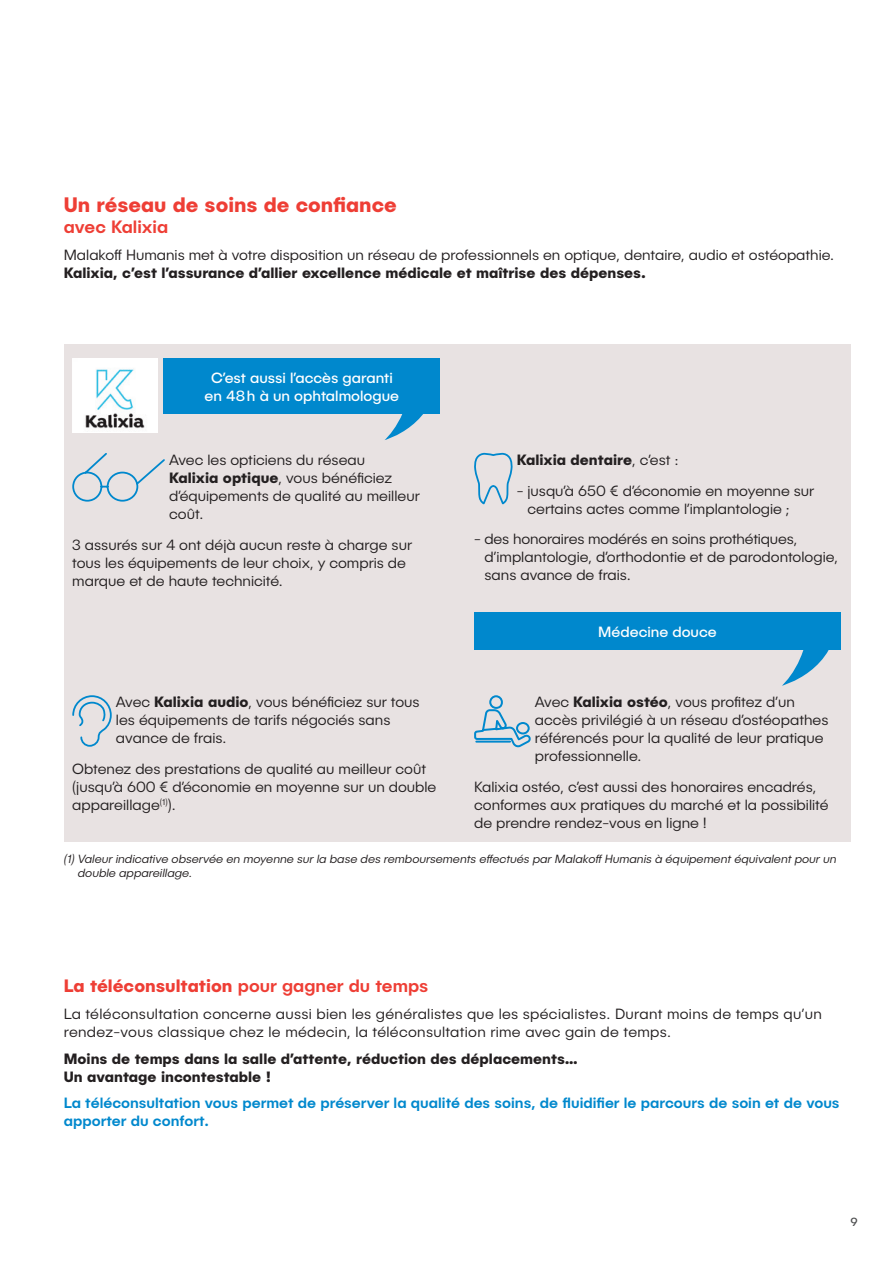
<style>
.page{position:relative;width:893px;height:1263px;background:#fff}
.page>*{position:absolute;margin:0;border:0;box-sizing:border-box;transform-origin:0 0}
.t1{font:700 21px "Publica Sans";color:#ee3e35}
.t2{font:700 18px "Publica Sans";color:#ee3e35}
.t3{font:500 18px "Publica Sans";color:#ee3e35}
.t4{font:300 15px/18px "Publica Sans";color:#231f20}
.t5{font:700 15px/18px "Publica Sans";color:#231f20}
.t6{font:300 15px/18px "Publica Sans";letter-spacing:.02em;color:#231f20}
.t7{font:500 15px/18px "Publica Sans";color:#0088cd}
.t8{font:15px/18px "Publica Sans";color:#fff;text-align:center}
.t9{font:italic 300 12px/14.4px "Publica Sans";color:#231f20}
.t10{font:12px "Publica Sans";color:#4b4c4d}
.s1{font-weight:700}
.s2{font-weight:300}
.s3{font-family:"Minion Pro";font-weight:400}
.s4{font-weight:500}
</style>
<div class="page">
<div style="left:64px;top:344px;width:786px;height:498px;background:#e8e2e2"></div>
<img style="left:72px;top:358px;width:85px;height:74px">
<svg style="left:385px;top:414px;width:38px;height:26px"></svg>
<div style="left:164px;top:358px;width:276px;height:56px;background:#0088cd"></div>
<svg style="left:782px;top:650px;width:47px;height:36px"></svg>
<div style="left:474px;top:613px;width:367px;height:37px;background:#0088cd"></div>
<svg style="left:72px;top:453px;width:93px;height:49px"></svg>
<svg style="left:474px;top:452px;width:39px;height:53px"></svg>
<svg style="left:72px;top:695px;width:40px;height:52px"></svg>
<svg style="left:474px;top:695px;width:57px;height:53px"></svg>
<h1 class="t1" style="left:64px;top:191px;width:334px">Un réseau de soins de confiance</h1>
<p class="t3" style="left:64px;top:216px;width:106px">avec Kalixia</p>
<p class="t4" style="left:64px;top:245px;width:772px">Malakoff Humanis met à votre disposition un réseau de professionnels en optique, dentaire, audio et ostéopathie.</p>
<p class="t5" style="left:64px;top:263px;width:584px">Kalixia, c’est l’assurance d’allier excellence médicale et maîtrise des dépenses.</p>
<p class="t8" style="left:205px;top:368px;width:196px">C’est aussi l’accès garanti en 48h à un ophtalmologue</p>
<p class="t4" style="left:169px;top:450px;width:252px">Avec les opticiens du réseau<br><span class="s1">Kalixia optique</span>, vous bénéficiez d’équipements de qualité au meilleur coût.</p>
<p class="t4" style="left:72px;top:535px;width:341px">3 assurés sur 4 ont déjà aucun reste à charge sur tous les équipements de leur choix, y compris de marque et de haute technicité.</p>
<p class="t4" style="left:116px;top:693px;width:305px">Avec <span class="s1">Kalixia audio</span>, vous bénéficiez sur tous les équipements de tarifs négociés sans avance de frais.</p>
<p class="t4" style="left:72px;top:759px;width:366px">Obtenez des prestations de qualité au meilleur coût (jusqu’à 600 € d’économie en moyenne sur un double appareillage<sup>(1)</sup>).</p>
<p class="t5" style="left:517px;top:450px;width:163px">Kalixia dentaire<span class="s2">, c’est :</span></p>
<p class="t4" style="left:527px;top:481px;width:288px;text-indent:-11px">- jusqu’à 650 € d’économie en moyenne sur certains actes comme l’implantologie ;</p>
<p class="t4" style="left:485px;top:530px;width:355px;text-indent:-10px">- des honoraires modérés en soins prothétiques, d’implantologie, d’orthodontie et de parodontologie, sans avance de frais<span class="s3">.</span></p>
<p class="t8" style="left:598px;top:623px;width:120px">Médecine douce</p>
<p class="t4" style="left:535px;top:693px;width:295px">Avec <span class="s1">Kalixia ostéo</span>, vous profitez d’un accès privilégié à un réseau d’ostéopathes référencés pour la qualité de leur pratique professionnelle.</p>
<p class="t4" style="left:474px;top:777px;width:356px">Kalixia ostéo, c’est aussi des honoraires encadrés, conformes aux pratiques du marché et la possibilité de prendre rendez-vous en ligne !</p>
<p class="t9" style="left:78px;top:851px;width:760px;text-indent:-14px">(1) Valeur indicative observée en moyenne sur la base des remboursements effectués par Malakoff Humanis à équipement équivalent pour un double appareillage.</p>
<p class="t2" style="left:64px;top:974px;width:366px">La téléconsultation <span class="s4">pour gagner du temps</span></p>
<p class="t6" style="left:64px;top:1004px;width:760px">La téléconsultation concerne aussi bien les généralistes que les spécialistes. Durant moins de temps qu’un rendez-vous classique chez le médecin, la téléconsultation rime avec gain de temps.</p>
<p class="t5" style="left:64px;top:1048px;width:516px">Moins de temps dans la salle d’attente, réduction des déplacements…<br>Un avantage incontestable !</p>
<p class="t7" style="left:64px;top:1093px;width:777px">La téléconsultation vous permet de préserver la qualité des soins, de fluidifier le parcours de soin et de vous apporter du confort.</p>
<p class="t10" style="left:850px;top:1214px;width:9px">9</p>
</div>
